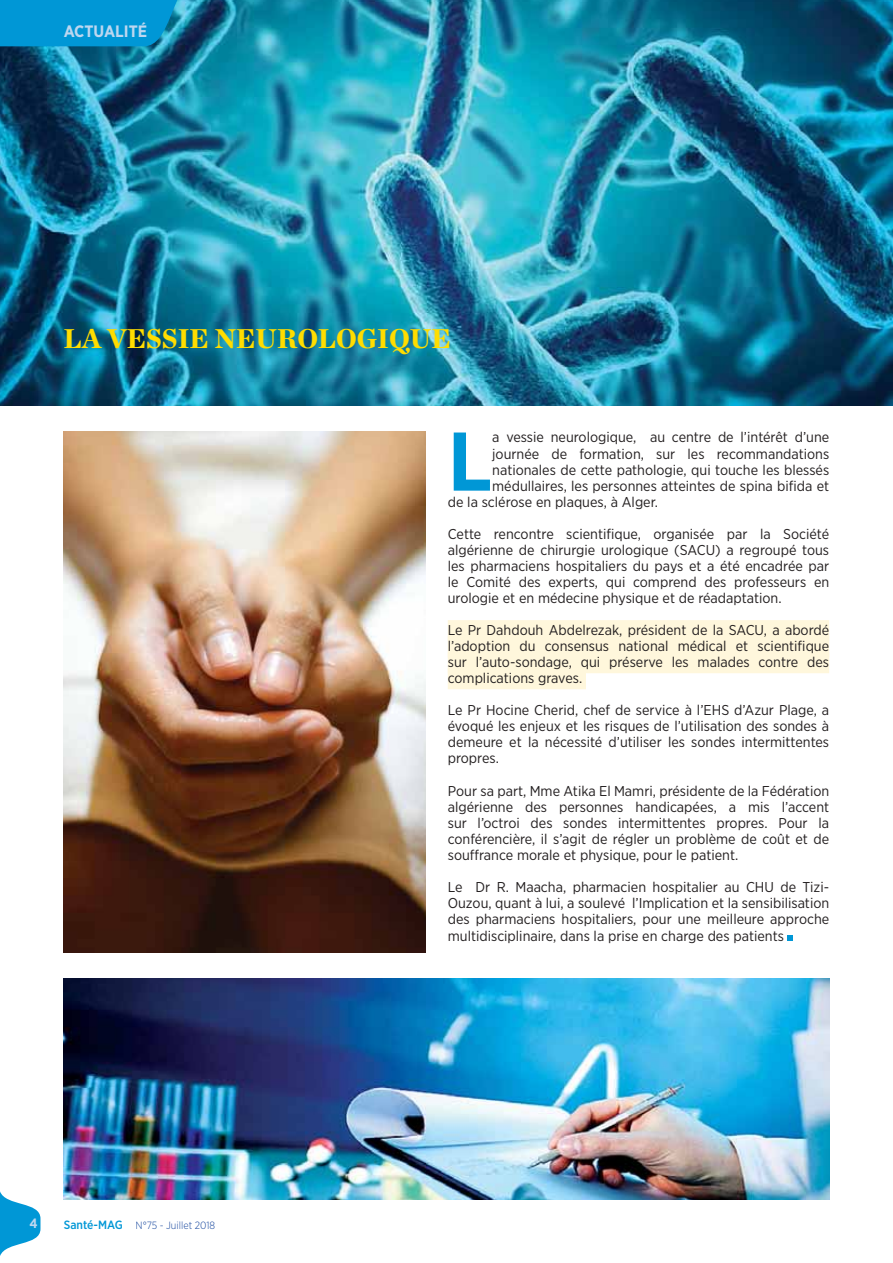
<style>
.page{position:relative;width:893px;height:1263px;background:#fff}
.page>*{position:absolute;margin:0;border:0;box-sizing:border-box;transform-origin:0 0}
.t1{font:700 83.1px "Gotham Narrow";color:#0097d6}
.t2{font:900 27.75px "Chronicle Deck";color:#fd0}
.t3{font:700 16.5px "Gotham Narrow";color:#bdd7f0}
.t4{font:14.25px/16px "Gotham Narrow";color:#231f20;text-align:justify}
.t5{font:700 13.5px "Gotham Narrow";color:#bdd7f0}
.t6{font:300 10.5px "Gotham Narrow";color:#17479e}
.s1{font-weight:500;font-size:12px;color:#0097d6}
</style>
<div class="page">
<div style="left:448px;top:620px;width:381px;height:21px;background:#fff7dc"></div>
<div style="left:448px;top:636px;width:381px;height:21px;background:#fff7dc"></div>
<div style="left:448px;top:652px;width:381px;height:21px;background:#fff7dc"></div>
<div style="left:448px;top:668px;width:138px;height:21px;background:#fff7dc"></div>
<img style="left:63px;top:431px;width:362px;height:522px">
<img style="left:0;top:0;width:893px;height:405px">
<img style="left:64px;top:978px;width:765px;height:221px">
<svg style="left:787px;top:935px;width:6px;height:6px"></svg>
<svg style="left:0;top:0;width:195px;height:46px;background:#0694ce"></svg>
<svg style="left:0;top:1191px;width:40px;height:65px"></svg>
<p class="t3" style="left:64px;top:25px;width:85px">ACTUALITÉ</p>
<h2 class="t2" style="left:64px;top:329px;width:389px">LA VESSIE NEUROLOGIQUE</h2>
<h1 class="t1" style="left:448px;top:431px;width:46px">L</h1>
<p class="t4" style="left:492px;top:430px;width:338px">a vessie neurologique, au centre de l’intérêt d’une</p>
<p class="t4" style="left:492px;top:446px;width:338px">journée de formation, sur les recommandations</p>
<p class="t4" style="left:492px;top:462px;width:338px">nationales de cette pathologie, qui touche les blessés</p>
<p class="t4" style="left:492px;top:479px;width:338px">médullaires, les personnes atteintes de spina bifida et</p>
<p class="t4" style="left:448px;top:495px;width:212px">de la sclérose en plaques, à Alger.</p>
<p class="t4" style="left:448px;top:527px;width:383px">Cette rencontre scientifique, organisée par la Société algérienne de chirurgie urologique (SACU) a regroupé tous les pharmaciens hospitaliers du pays et a été encadrée par le Comité des experts, qui comprend des professeurs en urologie et en médecine physique et de réadaptation.</p>
<p class="t4" style="left:448px;top:623px;width:383px">Le Pr Dahdouh Abdelrezak, président de la SACU, a abordé l’adoption du consensus national médical et scientifique sur l’auto-sondage, qui préserve les malades contre des complications graves.</p>
<p class="t4" style="left:448px;top:703px;width:383px">Le Pr Hocine Cherid, chef de service à l’EHS d’Azur Plage, a évoqué les enjeux et les risques de l’utilisation des sondes à demeure et la nécessité d’utiliser les sondes intermittentes propres.</p>
<p class="t4" style="left:448px;top:783px;width:383px">Pour sa part, Mme Atika El Mamri, présidente de la Fédération algérienne des personnes handicapées, a mis l’accent sur l’octroi des sondes intermittentes propres. Pour la conférencière, il s’agit de régler un problème de coût et de souffrance morale et physique, pour le patient.</p>
<p class="t4" style="left:448px;top:880px;width:383px">Le Dr R. Maacha, pharmacien hospitalier au CHU de Tizi-Ouzou, quant à lui, a soulevé l’Implication et la sensibilisation des pharmaciens hospitaliers, pour une meilleure approche multidisciplinaire, dans la prise en charge des patients</p>
<p class="t5" style="left:29px;top:1218px;width:10px">4</p>
<p class="t6" style="left:64px;top:1221px;width:153px"><span class="s1">Santé-MAG</span> N°75 - Juillet 2018</p>
</div>
